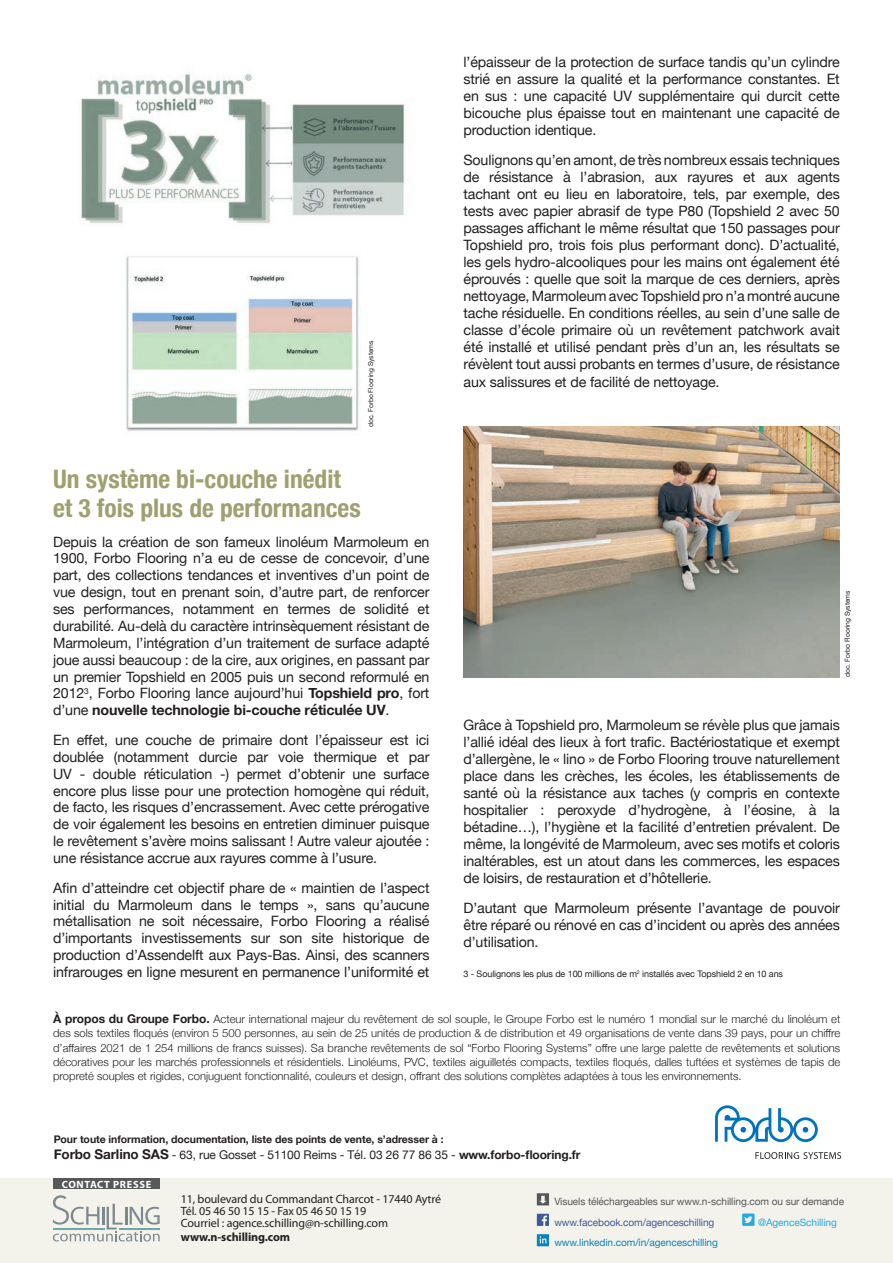
<style>
.page{position:relative;width:893px;height:1263px;background:#fff}
.page>*{position:absolute;margin:0;border:0;box-sizing:border-box;transform-origin:0 0}
.t1{font:700 condensed 25.5px/28.8px "Helvetica Neue";color:#9ea06f}
.t2{font:14.25px/17.1px "Helvetica Neue";letter-spacing:-.01em;color:#231f20;text-align:justify}
.t3{font:12px/12px "Myriad Pro";letter-spacing:-.01em;color:#231f20}
.t4{font:12px "Helvetica Neue";letter-spacing:-.01em;color:#231f20}
.t5{font:700 12px "Myriad Pro";letter-spacing:-.01em;color:#231f20}
.t6{font:300 11.25px/14.2px "Helvetica Neue";color:#231f20;text-align:justify}
.t7{font:700 10.5px "Helvetica Neue";letter-spacing:-.005em;color:#231f20}
.t8{font:700 10.5px "Myriad Pro";letter-spacing:.06em;color:#fff}
.t9{font:10.05px "Helvetica Neue";letter-spacing:-.01em;color:#57585a}
.t10{font:10.05px "Helvetica Neue";letter-spacing:-.01em;color:#0a83ba}
.t11{font:10.05px "Helvetica Neue";letter-spacing:-.01em;color:#3c5a99}
.t12{font:10.05px "Helvetica Neue";letter-spacing:-.01em;color:#24aae1}
.t13{font:9px "Helvetica Neue";letter-spacing:-.01em;color:#231f20}
.t14{font:6.75px "Helvetica Neue";letter-spacing:-.005em;color:#231f20}
.s1{font-weight:700}
.s2{font-weight:700;font-size:12px}
.s3{font-weight:700;font-size:13.5px}
</style>
<div class="page">
<div style="left:0;top:1178px;width:893px;height:85px;background:#f3f3ec"></div>
<div style="left:53px;top:1178px;width:107px;height:11px;background:#57585a"></div>
<svg style="left:53px;top:1195px;width:107px;height:46px"></svg>
<svg style="left:537px;top:1214px;width:12px;height:12px"></svg>
<svg style="left:537px;top:1193px;width:12px;height:12px"></svg>
<svg style="left:742px;top:1213px;width:12px;height:13px"></svg>
<svg style="left:537px;top:1234px;width:12px;height:12px"></svg>
<svg style="left:755px;top:1152px;width:86px;height:7px"></svg>
<svg style="left:715px;top:1105px;width:103px;height:37px"></svg>
<img style="left:463px;top:426px;width:377px;height:251px">
<img style="left:80px;top:73px;width:327px;height:151px">
<img style="left:126px;top:256px;width:233px;height:175px">
<p class="t14" style="left:366px;top:427px;width:88px;rotate:-90deg">doc. Forbo Flooring Systems</p>
<h1 class="t1" style="left:53px;top:463px;width:309px">Un système bi-couche inédit et 3 fois plus de performances</h1>
<p class="t2" style="left:53px;top:534px;width:378px">Depuis la création de son fameux linoléum Marmoleum en 1900, Forbo Flooring n’a eu de cesse de concevoir, d’une part, des collections tendances et inventives d’un point de vue design, tout en prenant soin, d’autre part, de renforcer ses performances, notamment en termes de solidité et durabilité. Au-delà du caractère intrinsèquement résistant de Marmoleum, l’intégration d’un traitement de surface adapté joue aussi beaucoup : de la cire, aux origines, en passant par un premier Topshield en 2005 puis un second reformulé en 2012<sup>3</sup>, Forbo Flooring lance aujourd’hui <span class="s1">Topshield pro</span>, fort d’une <span class="s1">nouvelle technologie bi-couche réticulée UV</span>.</p>
<p class="t2" style="left:53px;top:732px;width:378px">En effet, une couche de primaire dont l’épaisseur est ici doublée (notamment durcie par voie thermique et par UV - double réticulation -) permet d’obtenir une surface encore plus lisse pour une protection homogène qui réduit, de facto, les risques d’encrassement. Avec cette prérogative de voir également les besoins en entretien diminuer puisque le revêtement s’avère moins salissant ! Autre valeur ajoutée : une résistance accrue aux rayures comme à l’usure.</p>
<p class="t2" style="left:53px;top:880px;width:378px">Afin d’atteindre cet objectif phare de « maintien de l’aspect initial du Marmoleum dans le temps », sans qu’aucune métallisation ne soit nécessaire, Forbo Flooring a réalisé d’importants investissements sur son site historique de production d’Assendelft aux Pays-Bas. Ainsi, des scanners infrarouges en ligne mesurent en permanence l’uniformité et</p>
<p class="t2" style="left:463px;top:54px;width:378px">l’épaisseur de la protection de surface tandis qu’un cylindre strié en assure la qualité et la performance constantes. Et en sus : une capacité UV supplémentaire qui durcit cette bicouche plus épaisse tout en maintenant une capacité de production identique.</p>
<p class="t2" style="left:463px;top:152px;width:378px">Soulignons qu’en amont, de très nombreux essais techniques de résistance à l’abrasion, aux rayures et aux agents tachant ont eu lieu en laboratoire, tels, par exemple, des tests avec papier abrasif de type P80 (Topshield 2 avec 50 passages affichant le même résultat que 150 passages pour Topshield pro, trois fois plus performant donc). D’actualité, les gels hydro-alcooliques pour les mains ont également été éprouvés : quelle que soit la marque de ces derniers, après nettoyage, Marmoleum avec Topshield pro n’a montré aucune tache résiduelle. En conditions réelles, au sein d’une salle de classe d’école primaire où un revêtement patchwork avait été installé et utilisé pendant près d’un an, les résultats se révèlent tout aussi probants en termes d’usure, de résistance aux salissures et de facilité de nettoyage.</p>
<p class="t14" style="left:842px;top:677px;width:88px;rotate:-90deg">doc. Forbo Flooring Systems</p>
<p class="t2" style="left:463px;top:717px;width:378px">Grâce à Topshield pro, Marmoleum se révèle plus que jamais l’allié idéal des lieux à fort trafic. Bactériostatique et exempt d’allergène, le « lino » de Forbo Flooring trouve naturellement place dans les crèches, les écoles, les établissements de santé où la résistance aux taches (y compris en contexte hospitalier : peroxyde d’hydrogène, à l’éosine, à la bétadine…), l’hygiène et la facilité d’entretien prévalent. De même, la longévité de Marmoleum, avec ses motifs et coloris inaltérables, est un atout dans les commerces, les espaces de loisirs, de restauration et d’hôtellerie.</p>
<p class="t2" style="left:463px;top:900px;width:378px">D’autant que Marmoleum présente l’avantage de pouvoir être réparé ou rénové en cas d’incident ou après des années d’utilisation.</p>
<p class="t13" style="left:463px;top:967px;width:321px">3 - Soulignons les plus de 100 millions de m<sup>2</sup> installés avec Topshield 2 en 10 ans</p>
<p class="t6" style="left:53px;top:1011px;width:789px"><span class="s2">À propos du Groupe Forbo.</span> Acteur international majeur du revêtement de sol souple, le Groupe Forbo est le numéro 1 mondial sur le marché du linoléum et des sols textiles floqués (environ 5 500 personnes, au sein de 25 unités de production &amp; de distribution et 49 organisations de vente dans 39 pays, pour un chiffre d’affaires 2021 de 1 254 millions de francs suisses). Sa branche revêtements de sol “Forbo Flooring Systems” offre une large palette de revêtements et solutions décoratives pour les marchés professionnels et résidentiels. Linoléums, PVC, textiles aiguilletés compacts, textiles floqués, dalles tuftées et systèmes de tapis de propreté souples et rigides, conjuguent fonctionnalité, couleurs et design, offrant des solutions complètes adaptées à tous les environnements.</p>
<p class="t7" style="left:54px;top:1131px;width:391px">Pour toute information, documentation, liste des points de vente, s’adresser à :</p>
<p class="t4" style="left:54px;top:1146px;width:528px"><span class="s3">Forbo Sarlino SAS</span> - 63, rue Gosset - 51100 Reims - Tél. 03 26 77 86 35 - <span class="s1">www.forbo-flooring.fr</span></p>
<p class="t8" style="left:62px;top:1177px;width:91px">CONTACT PRESSE</p>
<p class="t3" style="left:181px;top:1193px;width:262px">11, boulevard du Commandant Charcot - 17440 Aytré<br>Tél. 05 46 50 15 15 - Fax 05 46 50 15 19<br>Courriel : agence.schilling@n-schilling.com</p>
<p class="t5" style="left:181px;top:1229px;width:111px">www.n-schilling.com</p>
<p class="t9" style="left:554px;top:1194px;width:291px">Visuels téléchargeables sur www.n-schilling.com ou sur demande</p>
<p class="t11" style="left:554px;top:1215px;width:162px">www.facebook.com/agenceschilling</p>
<p class="t12" style="left:758px;top:1215px;width:80px">@AgenceSchilling</p>
<p class="t10" style="left:554px;top:1235px;width:165px">www.linkedin.com/in/agenceschilling</p>
</div>
